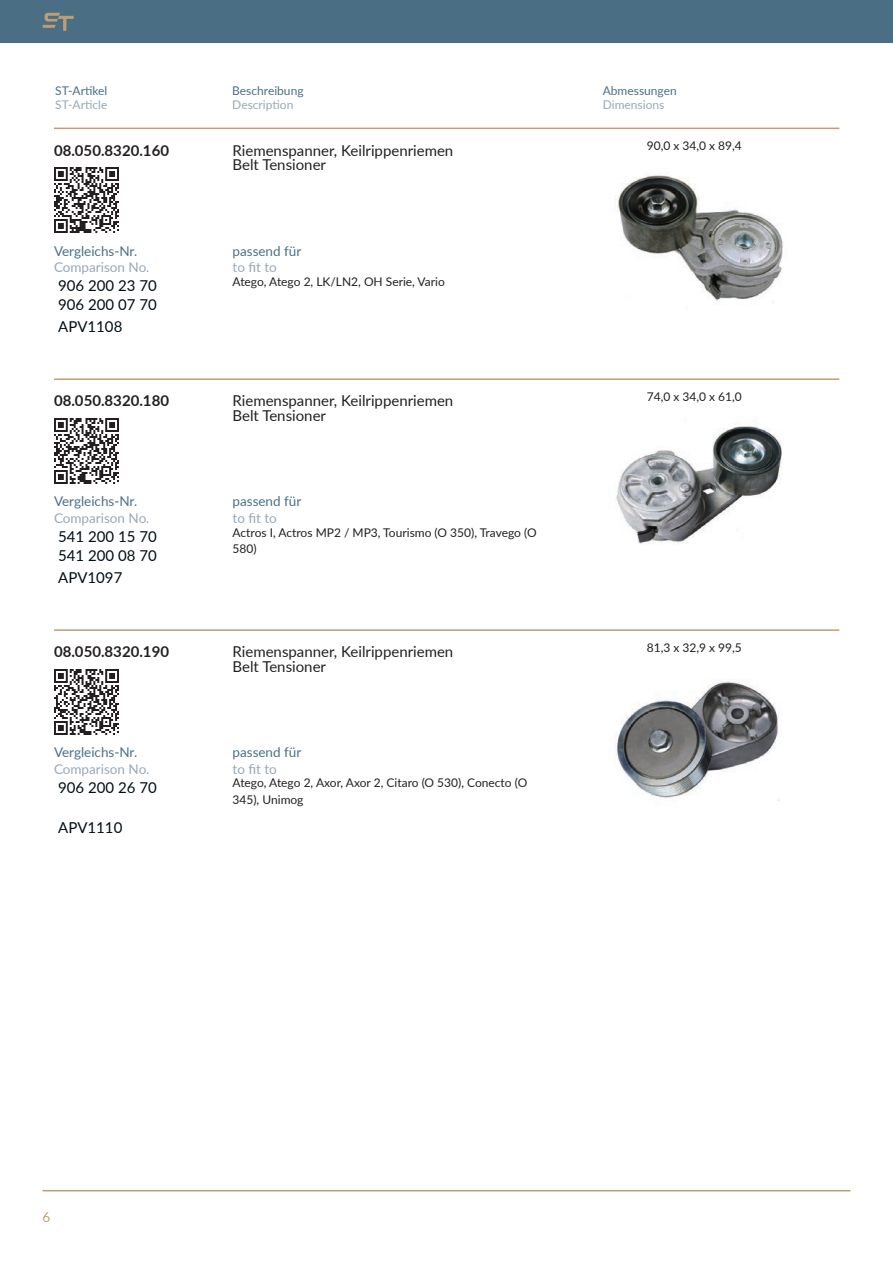
<style>
.page{position:relative;width:893px;height:1263px;background:#fff}
.page>*{position:absolute;margin:0;border:0;box-sizing:border-box;transform-origin:0 0}
.t1{font:15px/14.9px "Lato";color:#231f20}
.t2{font:15px/18.5px "Lato";color:#000d13}
.t3{font:700 15px "Lato";color:#231f20}
.t4{font:13.5px "Lato";color:#4a6f84}
.t5{font:13.5px "Lato";color:#98a8b6}
.t6{font:13.5px "Lato";color:#bd9d73}
.t7{font:12px/16.6px "Lato";color:#231f20}
.t8{font:12px "Lato";color:#4a6f84}
.t9{font:12px "Lato";color:#98a8b6}
</style>
<div class="page">
<div style="left:0;top:0;width:893px;height:43px;background:#4a6f84"></div>
<svg style="left:43px;top:13px;width:31px;height:18px"></svg>
<hr style="left:43px;top:1190px;width:807px;height:1px;background:#bd9d73">
<hr style="left:54px;top:128px;width:785px;height:1px;background:#bd9d73">
<img style="left:54px;top:168px;width:64px;height:64px">
<img style="left:618px;top:175px;width:165px;height:129px">
<hr style="left:54px;top:378px;width:785px;height:2px;background:#bd9d73">
<img style="left:54px;top:419px;width:64px;height:64px">
<img style="left:616px;top:421px;width:166px;height:123px">
<hr style="left:54px;top:629px;width:785px;height:2px;background:#bd9d73">
<img style="left:54px;top:670px;width:64px;height:64px">
<img style="left:614px;top:679px;width:167px;height:122px">
<p class="t8" style="left:55px;top:82px;width:54px">ST-Artikel</p>
<p class="t8" style="left:232px;top:82px;width:73px">Beschreibung</p>
<p class="t8" style="left:603px;top:82px;width:75px">Abmessungen</p>
<p class="t9" style="left:55px;top:96px;width:54px">ST-Article</p>
<p class="t9" style="left:232px;top:96px;width:63px">Description</p>
<p class="t9" style="left:603px;top:96px;width:63px">Dimensions</p>
<p class="t3" style="left:54px;top:139px;width:117px">08.050.8320.160</p>
<p class="t1" style="left:233px;top:142px;width:222px">Riemenspanner, Keilrippenriemen<br>Belt Tensioner</p>
<p class="t7" style="left:647px;top:137px;width:97px">90,0 x 34,0 x 89,4</p>
<p class="t4" style="left:54px;top:241px;width:85px">Vergleichs-Nr.</p>
<p class="t5" style="left:54px;top:257px;width:97px">Comparison No.</p>
<p class="t2" style="left:58px;top:276px;width:100px">906 200 23 70<br>906 200 07 70</p>
<p class="t2" style="left:58px;top:316px;width:66px">APV1108</p>
<p class="t4" style="left:233px;top:241px;width:70px">passend für</p>
<p class="t5" style="left:233px;top:257px;width:46px">to fit to</p>
<p class="t7" style="left:233px;top:272px;width:214px">Atego, Atego 2, LK/LN2, OH Serie, Vario</p>
<p class="t3" style="left:54px;top:390px;width:117px">08.050.8320.180</p>
<p class="t1" style="left:233px;top:393px;width:222px">Riemenspanner, Keilrippenriemen<br>Belt Tensioner</p>
<p class="t4" style="left:54px;top:492px;width:85px">Vergleichs-Nr.</p>
<p class="t5" style="left:54px;top:508px;width:97px">Comparison No.</p>
<p class="t2" style="left:58px;top:527px;width:100px">541 200 15 70<br>541 200 08 70</p>
<p class="t2" style="left:58px;top:567px;width:66px">APV1097</p>
<p class="t4" style="left:233px;top:492px;width:70px">passend für</p>
<p class="t5" style="left:233px;top:508px;width:46px">to fit to</p>
<p class="t7" style="left:233px;top:523px;width:306px">Actros I, Actros MP2 / MP3, Tourismo (O 350), Travego (O<br>580)</p>
<p class="t3" style="left:54px;top:641px;width:117px">08.050.8320.190</p>
<p class="t1" style="left:233px;top:644px;width:222px">Riemenspanner, Keilrippenriemen<br>Belt Tensioner</p>
<p class="t4" style="left:54px;top:743px;width:85px">Vergleichs-Nr.</p>
<p class="t5" style="left:54px;top:759px;width:97px">Comparison No.</p>
<p class="t2" style="left:58px;top:778px;width:100px">906 200 26 70</p>
<p class="t2" style="left:58px;top:818px;width:66px">APV1110</p>
<p class="t4" style="left:233px;top:743px;width:70px">passend für</p>
<p class="t5" style="left:233px;top:759px;width:46px">to fit to</p>
<p class="t7" style="left:233px;top:774px;width:296px">Atego, Atego 2, Axor, Axor 2, Citaro (O 530), Conecto (O<br>345), Unimog</p>
<p class="t7" style="left:647px;top:387px;width:97px">74,0 x 34,0 x 61,0</p>
<p class="t7" style="left:647px;top:638px;width:97px">81,3 x 32,9 x 99,5</p>
<p class="t6" style="left:43px;top:1207px;width:9px">6</p>
</div>
